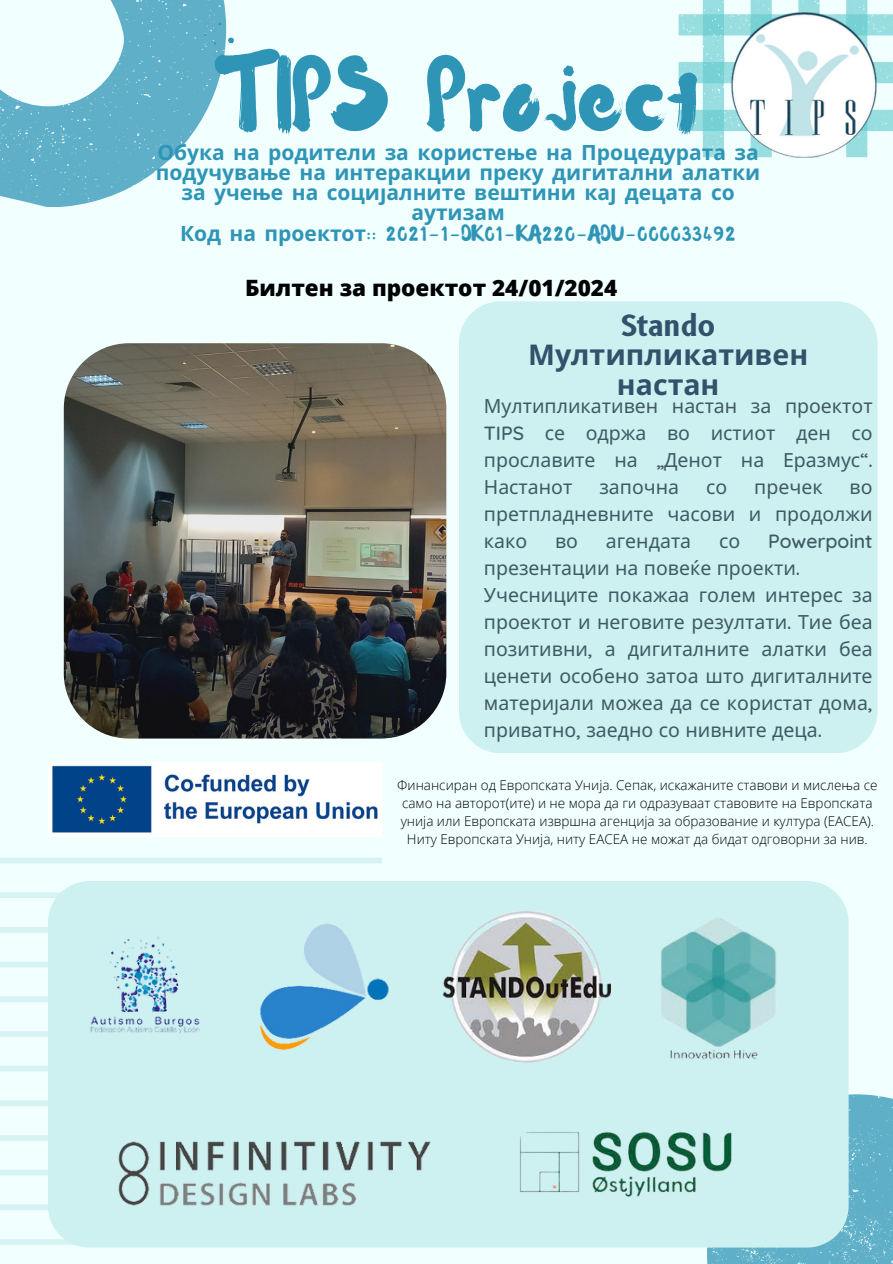
<style>
.page{position:relative;width:893px;height:1264px;background:#fff}
.page>*{position:absolute;margin:0;border:0;box-sizing:border-box;transform-origin:0 0}
.t1{font:96px "Waterlily";color:#2f95b6}
.t2{font:700 28.5px/29.2px "Noto Sans";color:#30526a;text-align:center}
.t3{font:800 22.5px "Open Sans";color:#000}
.t4{font:700 21px/20.2px "Noto Sans";color:#2f95b6;text-align:center}
.t5{font:19.5px/27px "Noto Sans";color:#3e5b64;text-align:justify}
.t6{font:300 13.5px/18px "Open Sans";color:#000;text-align:center}
.s1{font-family:"Waterlily";font-weight:400}
.s2{font-family:"B612"}
.s3{font-family:"Quicksand";font-weight:500}
</style>
<div class="page">
<div style="left:0;top:0;width:892px;height:1263px;background:#f1ffff"></div>
<svg style="left:707px;top:1094px;width:185px;height:169px;background:#67b3ca"></svg>
<svg style="left:0;top:0;width:226px;height:207px;fill:#5fafc8"></svg>
<svg style="left:0;top:858px;width:487px;height:390px"></svg>
<svg style="left:678px;top:0;width:214px;height:157px"></svg>
<div style="left:48px;top:881px;width:800px;height:366px;background:#cdf0f1"></div>
<div style="left:459px;top:301px;width:418px;height:451px;background:#cdf0f1"></div>
<img style="left:73px;top:914px;width:145px;height:145px">
<img style="left:252px;top:914px;width:146px;height:145px">
<img style="left:111px;top:1123px;width:337px;height:101px">
<img style="left:441px;top:911px;width:169px;height:151px">
<img style="left:643px;top:914px;width:149px;height:148px">
<img style="left:495px;top:1095px;width:263px;height:129px">
<img style="left:731px;top:12px;width:145px;height:145px">
<img style="left:64px;top:343px;width:382px;height:395px;border-radius:65px">
<img style="left:48px;top:762px;width:334px;height:74px">
<div style="left:382px;top:758px;width:510px;height:108px;background:#f1ffff"></div>
<h1 class="t1" style="left:218px;top:35px;width:481px">TIPS Project</h1>
<h1 class="t4" style="left:156px;top:141px;width:606px">Обука на родители за користење на Процедурата за подучување на интеракции преку дигитални алатки за учење на социјалните вештини кај децата со аутизам<br>Код на проектот<span class="s1">:: 2021-1-DK01-KA220-ADU-000033492</span></h1>
<p class="t3" style="left:245px;top:272px;width:374px">Билтен за проектот 24/01/2024</p>
<p class="t2" style="left:528px;top:310px;width:281px"><span class="s2">Stando<br></span>Мултипликативен настан</p>
<p class="t5" style="left:484px;top:392px;width:390px">Мултипликативен настан за проектот <span class="s3">TIPS</span> се одржа во истиот ден со прославите на <span class="s3">„</span>Денот на Еразмус<span class="s3">“.<br></span>Настанот</p>
<p class="t5" style="left:484px;top:473px;width:390px;text-indent:366px">во претпладневните часови и продолжи како</p>
<p class="t5" style="left:599px;top:473px;width:81px">започна</p>
<p class="t5" style="left:706px;top:473px;width:23px">со</p>
<p class="t5" style="left:754px;top:473px;width:70px">пречек</p>
<p class="t5" style="left:484px;top:527px;width:390px;text-align:left;text-indent:284px"><span class="s3">Powerpoint </span>презентации на повеќе проекти<span class="s3">.<br></span>Учесниците покажаа голем интерес за проектот и неговите резултати<span class="s3">.</span> Тие беа позитивни<span class="s3">,</span> а дигиталните алатки беа ценети особено затоа што дигиталните материјали можеа да се користат дома<span class="s3">, </span>приватно<span class="s3">,</span> заедно со нивните деца<span class="s3">.</span></p>
<p class="t5" style="left:555px;top:527px;width:25px">во</p>
<p class="t5" style="left:606px;top:527px;width:87px">агендата</p>
<p class="t5" style="left:719px;top:527px;width:23px">со</p>
<p class="t6" style="left:397px;top:775px;width:481px">Финансиран од Европската Унија. Сепак, искажаните ставови и мислења се само на авторот(ите) и не мора да ги одразуваат ставовите на Европската унија или Европската извршна агенција за образование и култура (EACEA).<br>Ниту Европската Унија, ниту EACEA не можат да бидат одговорни за нив.</p>
</div>
